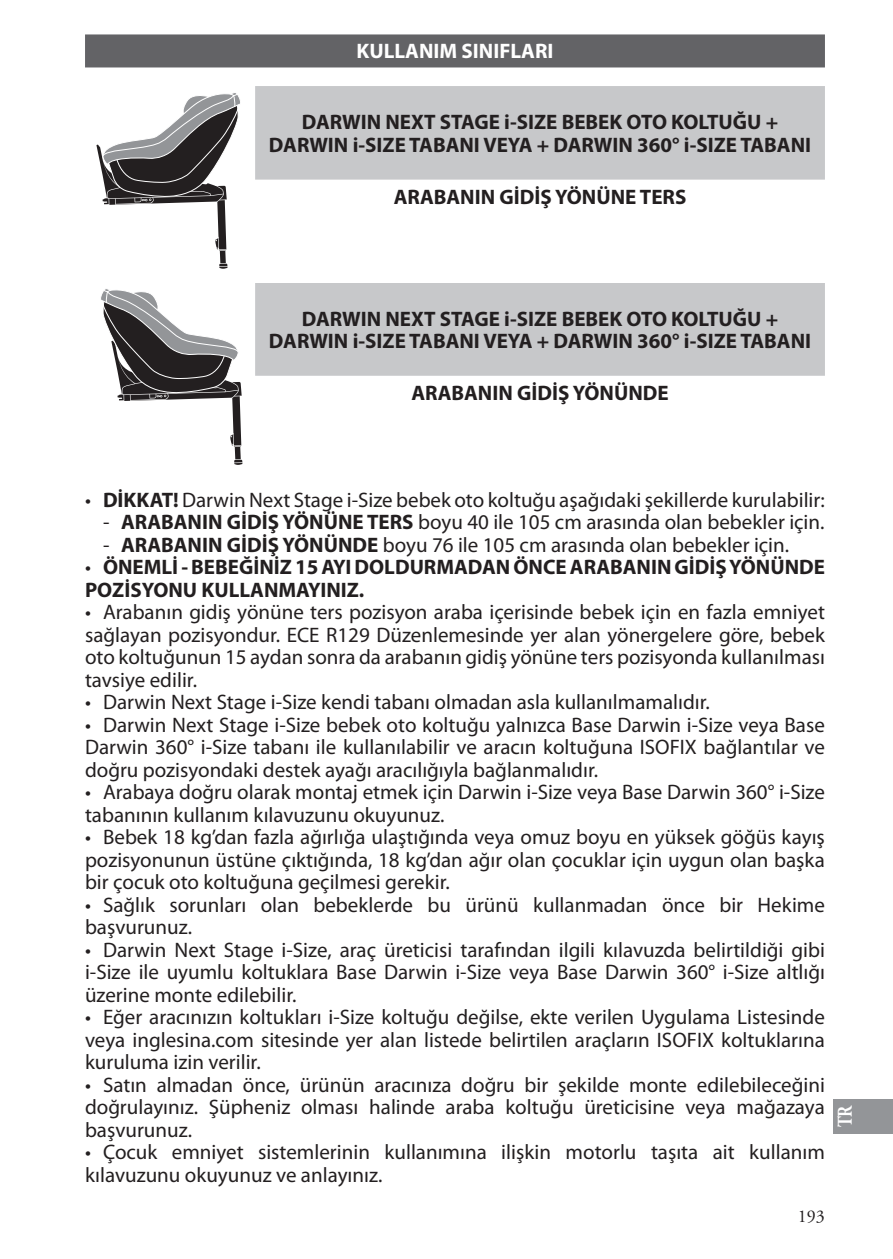
<style>
.page{position:relative;width:893px;height:1259px;background:#fff}
.page>*{position:absolute;margin:0;border:0;box-sizing:border-box;transform-origin:0 0}
.t1{font:21px/22.5px "Myriad Pro";color:#231f20;text-align:justify}
.t2{font:700 21px/22.5px "Myriad Pro";color:#231f20;text-align:center}
.t3{font:700 21px "Myriad Pro";color:#fff}
.t4{font:700 21px "Adobe Garamond Pro";color:#fff;scale:.8 1}
.t5{font:18px "Adobe Garamond Pro";color:#231f20}
.s1{font-weight:700}
.s2{font-weight:400}
</style>
<div class="page">
<div style="left:833px;top:1099px;width:60px;height:34px;background:#939598"></div>
<div style="left:85px;top:34px;width:740px;height:33px;background:#636366"></div>
<svg style="left:255px;top:86px;width:570px;height:290px;fill:#c7c8ca"></svg>
<div style="left:255px;top:273px;width:570px;height:9px;background:#fff"></div>
<svg style="left:96px;top:93px;width:144px;height:176px"></svg>
<svg style="left:101px;top:289px;width:142px;height:176px"></svg>
<p class="t3" style="left:356px;top:38px;width:198px">KULLANIM SINIFLARI</p>
<p class="t2" style="left:269px;top:110px;width:544px">DARWIN NEXT STAGE i-SIZE BEBEK OTO KOLTUĞU +<br>DARWIN i-SIZE TABANI VEYA + DARWIN 360° i-SIZE TABANI</p>
<p class="t2" style="left:394px;top:185px;width:294px">ARABANIN GİDİŞ YÖNÜNE TERS</p>
<p class="t2" style="left:269px;top:306px;width:544px">DARWIN NEXT STAGE i-SIZE BEBEK OTO KOLTUĞU +<br>DARWIN i-SIZE TABANI VEYA + DARWIN 360° i-SIZE TABANI</p>
<p class="t2" style="left:411px;top:381px;width:259px">ARABANIN GİDİŞ YÖNÜNDE</p>
<p class="t1" style="left:85px;top:488px;width:741px">• <span class="s1">DİKKAT!</span> Darwin Next Stage i-Size bebek oto koltuğu aşağıdaki şekillerde kurulabilir:</p>
<p class="t1" style="left:103px;top:511px;width:723px">- <span class="s1">ARABANIN GİDİŞ YÖNÜNE TERS</span> boyu 40 ile 105 cm arasında olan bebekler için.</p>
<p class="t1" style="left:103px;top:533px;width:688px">- <span class="s1">ARABANIN GİDİŞ YÖNÜNDE</span> boyu 76 ile 105 cm arasında olan bebekler için.</p>
<p class="t2" style="left:85px;top:555px;width:741px;text-align:left"><span class="s2">•</span> ÖNEMLİ - BEBEĞİNİZ 15 AYI DOLDURMADAN ÖNCE ARABANIN GİDİŞ YÖNÜNDE<br>POZİSYONU KULLANMAYINIZ.</p>
<p class="t1" style="left:85px;top:601px;width:741px">• Arabanın gidiş yönüne ters pozisyon araba içerisinde bebek için en fazla emniyet sağlayan pozisyondur. ECE R129 Düzenlemesinde yer alan yönergelere göre, bebek oto koltuğunun 15 aydan sonra da arabanın gidiş yönüne ters pozisyonda kullanılması tavsiye edilir.</p>
<p class="t1" style="left:85px;top:690px;width:626px">• Darwin Next Stage i-Size kendi tabanı olmadan asla kullanılmamalıdır.</p>
<p class="t1" style="left:85px;top:713px;width:741px">• Darwin Next Stage i-Size bebek oto koltuğu yalnızca Base Darwin i-Size veya Base Darwin 360° i-Size tabanı ile kullanılabilir ve aracın koltuğuna ISOFIX bağlantılar ve doğru pozisyondaki destek ayağı aracılığıyla bağlanmalıdır.</p>
<p class="t1" style="left:85px;top:780px;width:741px">• Arabaya doğru olarak montaj etmek için Darwin i-Size veya Base Darwin 360° i-Size tabanının kullanım kılavuzunu okuyunuz.</p>
<p class="t1" style="left:85px;top:825px;width:741px">• Bebek 18 kg’dan fazla ağırlığa ulaştığında veya omuz boyu en yüksek göğüs kayış pozisyonunun üstüne çıktığında, 18 kg’dan ağır olan çocuklar için uygun olan başka bir çocuk oto koltuğuna geçilmesi gerekir.</p>
<p class="t1" style="left:85px;top:893px;width:741px">• Sağlık sorunları olan bebeklerde bu ürünü kullanmadan önce bir Hekime başvurunuz.</p>
<p class="t1" style="left:85px;top:938px;width:741px">• Darwin Next Stage i-Size, araç üreticisi tarafından ilgili kılavuzda belirtildiği gibi i-Size ile uyumlu koltuklara Base Darwin i-Size veya Base Darwin 360° i-Size altlığı üzerine monte edilebilir.</p>
<p class="t1" style="left:85px;top:1005px;width:741px">• Eğer aracınızın koltukları i-Size koltuğu değilse, ekte verilen Uygulama Listesinde veya inglesina.com sitesinde yer alan listede belirtilen araçların ISOFIX koltuklarına kuruluma izin verilir.</p>
<p class="t1" style="left:85px;top:1073px;width:741px">• Satın almadan önce, ürünün aracınıza doğru bir şekilde monte edilebileceğini doğrulayınız. Şüpheniz olması halinde araba koltuğu üreticisine veya mağazaya başvurunuz.</p>
<p class="t1" style="left:85px;top:1140px;width:741px">• Çocuk emniyet sistemlerinin kullanımına ilişkin motorlu taşıta ait kullanım kılavuzunu okuyunuz ve anlayınız.</p>
<p class="t5" style="left:798px;top:1205px;width:28px">193</p>
<p class="t4" style="left:833px;top:1127px;width:30px;rotate:-90deg">TR</p>
</div>
